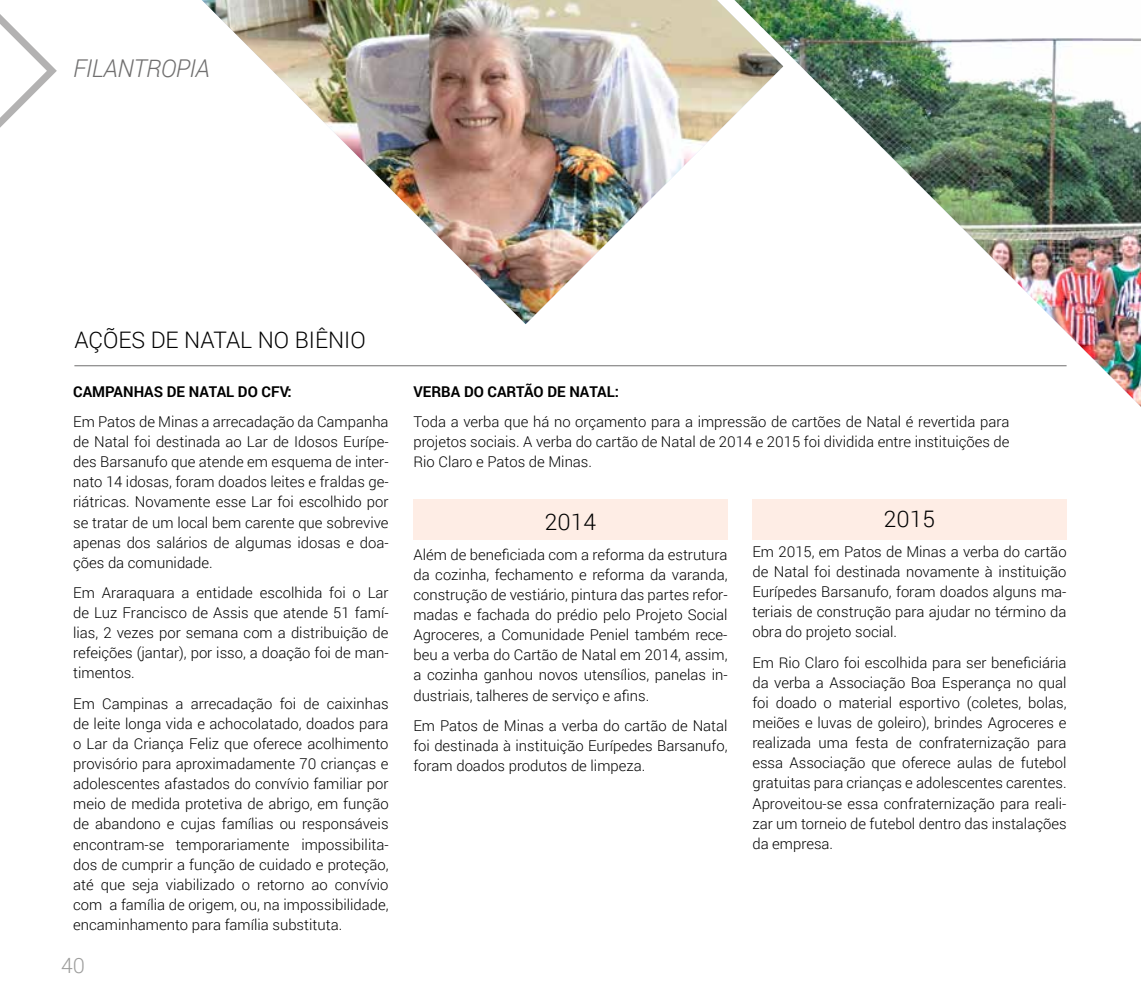
<style>
.page{position:relative;width:1141px;height:1008px;background:#fff}
.page>*{position:absolute;margin:0;border:0;box-sizing:border-box;transform-origin:0 0}
.t1{font:italic 300 24.5px "Roboto";letter-spacing:-.02em;color:#706f6f}
.t2{font:300 22.75px "Roboto";color:#000}
.t3{font:300 21px "Roboto";color:#9d9d9c}
.t4{font:300 14.88px/20.1px "Roboto";color:#000;text-align:justify}
.t5{font:700 14.88px "Roboto";color:#000}
</style>
<div class="page">
<img style="left:202px;top:0;width:532px;height:324px">
<hr style="left:74px;top:365px;width:993px;height:1px;background:#706f6f">
<img style="left:734px;top:0;width:407px;height:406px">
<svg style="left:0;top:14px;width:57px;height:114px"></svg>
<div style="left:413px;top:499px;width:315px;height:40px;background:#feede5"></div>
<div style="left:752px;top:499px;width:315px;height:40px;background:#feede5"></div>
<h1 class="t1" style="left:73px;top:51px;width:138px">FILANTROPIA</h1>
<h2 class="t2" style="left:74px;top:324px;width:293px">Ações de Natal no Biênio</h2>
<p class="t5" style="left:73px;top:381px;width:11px">CAMPAN</p>
<p class="t5" style="left:134px;top:381px;width:160px">HAS DE NATAL DO CFV:</p>
<p class="t4" style="left:73px;top:411px;width:317px">Em Patos de Minas a arrecadação da Campanha de N atal foi destinada ao Lar de I dosos Eurípe&shy;des Barsanufo que atende em esquema de inter&shy;nato 14 idosas, foram doados leites e fraldas ge&shy;riátricas. N ovamente esse Lar foi escolhido por se tratar de um local bem carente que sobrevive apenas dos salários de algumas idosas e doa&shy;ções da comunidade.</p>
<p class="t4" style="left:73px;top:581px;width:317px">Em Araraquara a entidade escolhida foi o Lar de Luz Francisco de Assis que atende 51 famí&shy;lias, 2 vezes por semana com a distribuição de refeições (jantar), por isso, a doação foi de man&shy;timentos.</p>
<p class="t4" style="left:73px;top:692px;width:317px">Em Campinas a arrecadação foi de caixinhas de leite longa vida e achocolatado, doados para o Lar da Criança Feliz que oferece acolhimento provisório para aproximadamente 70 crianças e adolescentes afastados do convívio familiar por meio de medida protetiva de abrigo, em função de abandono e cujas famílias ou responsáveis encontram-se temporariamente impossibilita&shy;dos de cumprir a função de cuidado e proteção, até que seja viabilizado o retorno ao convívio com a família de origem, ou, na impossibilidade, encaminhamento para família substituta.</p>
<h3 class="t3" style="left:61px;top:950px;width:25px">40</h3>
<p class="t5" style="left:413px;top:381px;width:85px">VERBADO CAR</p>
<p class="t5" style="left:516px;top:381px;width:104px">TÃODE NATAL :</p>
<p class="t4" style="left:413px;top:411px;width:598px">Toda a verba que há no orçamento para a impressão de cartões de N atal é revertida para projetos sociais. A verba do cartão de N atal de 2014 e 2015 foi dividida entre instituições de Rio Claro e Patos de Minas.</p>
<h2 class="t2" style="left:545px;top:505px;width:53px">2014</h2>
<p class="t4" style="left:413px;top:543px;width:316px">Além de beneficiada com a reforma da estrutura da cozinha, fechamento e reforma da varanda, construção de vestiário, pintura das partes refor&shy;madas e fachada do prédio pelo Projeto Social Agroceres, a Comunidade Peniel também rece&shy;beu a verba do Cartão de N atal em 2014, assim, a cozinha ganhou novos utensílios, panelas in&shy;dustriais, talheres de serviço e afins.</p>
<p class="t4" style="left:413px;top:714px;width:316px">Em Patos de Minas a verba do cartão de N atal foi destinada à instituição Eurípedes Barsanufo, foram doados produtos de limpeza.</p>
<h2 class="t2" style="left:884px;top:502px;width:53px">2015</h2>
<p class="t4" style="left:752px;top:541px;width:316px">Em 2015, em Patos de Minas a verba do cartão de Natal foi destinada novamente à instituição Eurípedes Barsanufo, foram doados alguns ma&shy;teriais de construção para ajudar no término da obra do projeto social.</p>
<p class="t4" style="left:752px;top:651px;width:316px">Em Rio Claro foi escolhida para ser beneficiária da verba a Associação Boa Esperança no qual foi doado o material esportivo (coletes, bolas, meiões e luvas de goleiro), brindes Agroceres e realizada uma festa de confraternização para essa Associação que oferece aulas de futebol gratuitas para crianças e adolescentes carentes.<br>Aproveitou-se essa confraternização para reali&shy;zar um torneio de futebol dentro das instalações da empresa.</p>
</div>
